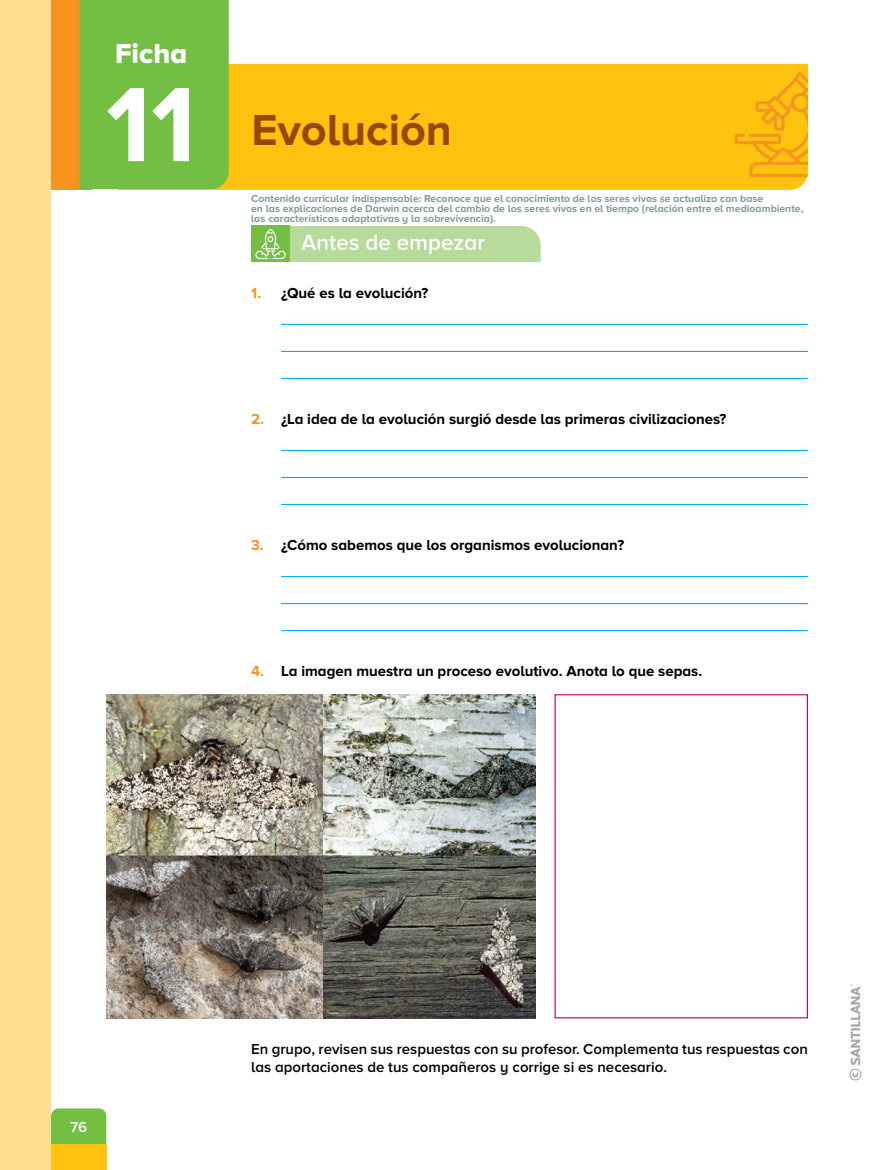
<style>
.page{position:relative;width:893px;height:1170px;background:#fff}
.page>*{position:absolute;margin:0;border:0;box-sizing:border-box;transform-origin:0 0}
.t1{font:700 109.5px "Proxima Nova A";color:#fff}
.t2{font:700 45px "Proxima Nova A";color:#974707}
.t3{font:28.5px "Proxima Nova A Extrabld";color:#fff}
.t4{font:700 15px "Proxima Nova A";color:#000}
.t5{font:600 15px/18px "Proxima Nova A";color:#000}
.t6{font:600 15px "Proxima Nova A";color:#fff}
.t7{font:700 10.5px/9.9px "Proxima Nova A";color:#869c96}
.s1{color:#f7941e}
</style>
<div class="page">
<div style="left:118px;top:64px;width:690px;height:126px;background:#ffc20e"></div>
<svg style="left:735px;top:72px;width:73px;height:105px;background:#fdb711"></svg>
<div style="left:51px;top:0;width:41px;height:189px;background:#f7941e"></div>
<div style="left:80px;top:0;width:149px;height:189px;background:#72bf44"></div>
<div style="left:0;top:0;width:51px;height:1169px;background:#ffdd91"></div>
<div style="left:51px;top:1108px;width:55px;height:36px;background:#72bf44"></div>
<div style="left:51px;top:1144px;width:55px;height:25px;background:#ffc20e"></div>
<svg style="left:251px;top:226px;width:290px;height:36px;background:#b7db9c"></svg>
<hr style="left:281px;top:324px;width:527px;height:1px;background:#00aeef">
<hr style="left:281px;top:351px;width:527px;height:1px;background:#00aeef">
<hr style="left:281px;top:378px;width:527px;height:1px;background:#00aeef">
<hr style="left:281px;top:450px;width:527px;height:1px;background:#00aeef">
<hr style="left:281px;top:477px;width:527px;height:1px;background:#00aeef">
<hr style="left:281px;top:504px;width:527px;height:1px;background:#00aeef">
<hr style="left:281px;top:576px;width:527px;height:1px;background:#00aeef">
<hr style="left:281px;top:603px;width:527px;height:1px;background:#00aeef">
<hr style="left:281px;top:630px;width:527px;height:1px;background:#00aeef">
<img style="left:106px;top:694px;width:217px;height:324px">
<svg style="left:323px;top:694px;width:213px;height:324px;background:#848780"></svg>
<div style="left:555px;top:694px;width:253px;height:324px;background:#fff;border:1px solid #b10069"></div>
<svg style="left:849px;top:984px;width:12px;height:96px"></svg>
<h3 class="t3" style="left:115px;top:37px;width:74px">Ficha</h3>
<h1 class="t1" style="left:106px;top:62px;width:92px">11</h1>
<h2 class="t2" style="left:252px;top:104px;width:202px">Evolución</h2>
<p class="t7" style="left:251px;top:193px;width:554px">Contenido curricular indispensable: Reconoce que el conocimiento de los seres vivos se actualiza con base<br>en las explicaciones de Darwin acerca del cambio de los seres vivos en el tiempo (relación entre el medioambiente, las características adaptativas y la sobrevivencia).</p>
<h3 class="t4" style="left:251px;top:284px;width:179px"><span class="s1">1.</span> ¿Qué es la evolución?</h3>
<h3 class="t4" style="left:251px;top:410px;width:477px"><span class="s1">2.</span> ¿La idea de la evolución surgió desde las primeras civilizaciones?</h3>
<h3 class="t4" style="left:251px;top:536px;width:375px"><span class="s1">3.</span> ¿Cómo sabemos que los organismos evolucionan?</h3>
<h3 class="t4" style="left:251px;top:662px;width:453px"><span class="s1">4.</span> La imagen muestra un proceso evolutivo. Anota lo que sepas.</h3>
<h3 class="t6" style="left:70px;top:1118px;width:18px">76</h3>
<h3 class="t5" style="left:251px;top:1040px;width:558px">En grupo, revisen sus respuestas con su profesor. Complementa tus respuestas con las aportaciones de tus compañeros y corrige si es necesario.</h3>
</div>
